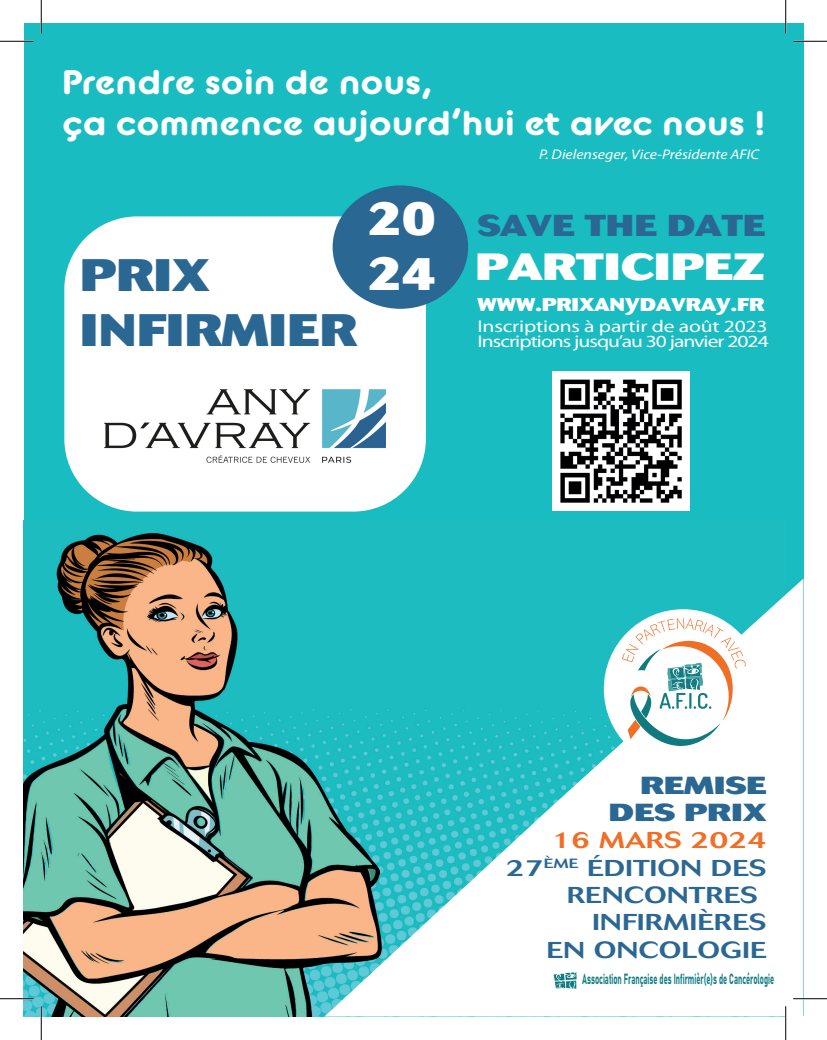
<style>
.page{position:relative;width:827px;height:1040px;background:#fff}
.page>*{position:absolute;margin:0;border:0;box-sizing:border-box;transform-origin:0 0}
.t1{font:800 45.25px/54.4px "Cosmos";color:#2a6793;scale:1.1 1}
.t2{font:800 45.25px/54.4px "Cosmos";color:#fff;scale:1.1 1}
.t3{font:800 37.75px "Cosmos";color:#fff;scale:1.2 1}
.t4{font:700 34.12px/41px "BC Alphapipe RB";color:#fff;scale:1.1 1}
.t5{font:800 30.12px "Cosmos";color:#2a6793;scale:1.16 1}
.t6{font:800 24.62px/27.2px "Cosmos";color:#2a6793;text-align:right;scale:1.29 1}
.t7{font:500 22.88px "Cosmos";color:#2a6793;scale:1.29 1}
.t8{font:500 22.88px "Cosmos";color:#f06e25;scale:1.29 1}
.t9{font:800 18.5px "Cosmos";color:#fff;scale:1.09 1}
.t10{font:17px/14.8px "Myriad Pro";letter-spacing:-.04em;color:#fff;scale:1.27 1}
.t11{font:14.5px "Bahnschrift";color:#137d82;scale:.53 1}
.t12{font:italic 14px "Myriad Pro";color:#fff;scale:1.13 1}
</style>
<div class="page">
<div style="left:24px;top:24px;width:779px;height:992px;background:#19bcc1"></div>
<img style="left:24px;top:533px;width:300px;height:483px">
<svg style="left:324px;top:579px;width:479px;height:437px"></svg>
<div style="left:64px;top:216px;width:362px;height:295px;background:#fff;border-radius:73px"></div>
<img style="left:105px;top:389px;width:280px;height:73px">
<div style="left:332px;top:185px;width:136px;height:124px;background:#2a6793;border-radius:50%"></div>
<svg style="left:553px;top:971px;width:23px;height:17px"></svg>
<div style="left:604px;top:609px;width:158px;height:159px;background:#fff;border-radius:50%"></div>
<svg style="left:622px;top:618px;width:123px;height:127px"></svg>
<img style="left:552px;top:372px;width:137px;height:138px">
<hr style="left:0;top:40px;width:34px;height:2px;background:#fff">
<hr style="left:793px;top:40px;width:34px;height:2px;background:#fff">
<hr style="left:0;top:997px;width:34px;height:2px;background:#fff">
<hr style="left:793px;top:997px;width:34px;height:2px;background:#fff">
<hr style="left:40px;top:0;width:2px;height:34px;background:#fff">
<hr style="left:40px;top:1005px;width:2px;height:34px;background:#fff">
<hr style="left:0;top:41px;width:34px;height:1px;background:#000">
<hr style="left:793px;top:41px;width:34px;height:1px;background:#000">
<hr style="left:0;top:998px;width:34px;height:1px;background:#000">
<hr style="left:793px;top:998px;width:34px;height:1px;background:#000">
<hr style="left:41px;top:0;width:1px;height:34px;background:#000">
<hr style="left:41px;top:1005px;width:1px;height:34px;background:#000">
<hr style="left:785px;top:0;width:1px;height:34px;background:#000">
<hr style="left:785px;top:1005px;width:1px;height:34px;background:#000">
<h3 class="t4" style="left:62px;top:61px;width:640px">Prendre soin de nous,<br>ça commence aujourd’hui et avec nous !</h3>
<h1 class="t1" style="left:80px;top:249px;width:253px">PRIX<br>INFIRMIER</h1>
<h1 class="t2" style="left:367px;top:193px;width:64px">20<br>24</h1>
<p class="t12" style="left:539px;top:145px;width:196px">P. Dielenseger, Vice-Présidente AFIC</p>
<h3 class="t5" style="left:478px;top:208px;width:249px">SAVE THE DATE</h3>
<h2 class="t3" style="left:475px;top:244px;width:242px">PARTICIPEZ</h2>
<p class="t9" style="left:477px;top:294px;width:264px">WWW.PRIXANYDAVRAY.FR</p>
<p class="t10" style="left:477px;top:319px;width:231px">Inscriptions à partir de août 2023<br>Inscriptions jusqu’au 30 janvier 2024</p>
<h3 class="t6" style="left:608px;top:771px;width:124px">REMISE<br>DES PRIX</h3>
<h3 class="t8" style="left:552px;top:827px;width:168px">16 MARS 2024</h3>
<h3 class="t7" style="left:506px;top:854px;width:204px">27<sup>ÈME</sup> ÉDITION DES</h3>
<h3 class="t7" style="left:567px;top:881px;width:150px">RENCONTRES</h3>
<h3 class="t7" style="left:592px;top:909px;width:137px">INFIRMIÈRES</h3>
<h3 class="t7" style="left:546px;top:936px;width:172px">EN ONCOLOGIE</h3>
<p class="t11" style="left:582px;top:967px;width:363px">Association Française des Infirmièr(e)s de Cancérologie</p>
</div>
